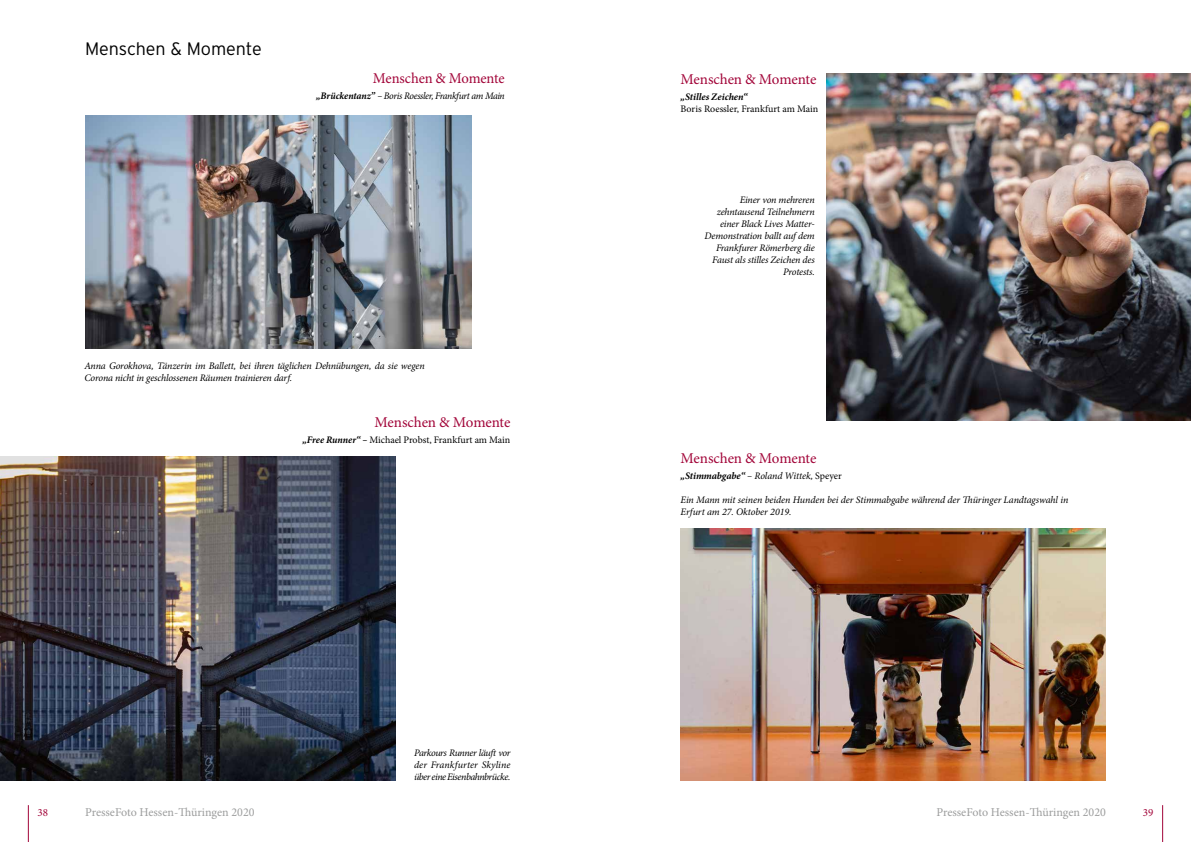
<style>
.page{position:relative;width:1191px;height:842px;background:#fff}
.page>*{position:absolute;margin:0;border:0;box-sizing:border-box;transform-origin:0 0}
.t1{font:300 18px "Interstate";letter-spacing:-.005em;color:#000}
.t2{font:15px "Minion Pro";letter-spacing:-.01em;color:#a20539}
.t3{font:12px "Minion Pro";color:#9c9d9d}
.t4{font:11px "Minion Pro";color:#a20539}
.t5{font:italic 10px/12px "Minion Pro";letter-spacing:-.015em;color:#000}
.t6{font:10px "Minion Pro";color:#000}
.t7{font:italic 10px "Minion Pro";letter-spacing:-.04em;color:#000}
.t8{font:italic 700 10px "Minion Pro";color:#000}
.s1{font-weight:700}
.s2{font-weight:700;font-style:italic}
.s3{font-style:normal}
</style>
<div class="page">
<hr style="left:28px;top:805px;width:1px;height:37px;background:#a20539">
<hr style="left:1162px;top:805px;width:1px;height:37px;background:#a20539">
<img style="left:85px;top:116px;width:386px;height:232px">
<img style="left:680px;top:528px;width:425px;height:252px">
<img style="left:0;top:456px;width:395px;height:324px">
<img style="left:826px;top:73px;width:365px;height:347px">
<h1 class="t1" style="left:85px;top:39px;width:178px">Menschen &amp; Momente</h1>
<h2 class="t2" style="left:373px;top:68px;width:133px">Menschen &amp; Momente</h2>
<p class="t7" style="left:316px;top:89px;width:190px"><span class="s1">„Brückentanz”</span> – Boris Roessler, Frankfurt am Main</p>
<p class="t5" style="left:84px;top:359px;width:342px">Anna Gorokhova, Tänzerin im Ballett, bei ihren täglichen Dehnübungen, da sie wegen<br>Corona nicht in geschlossenen Räumen trainieren darf.</p>
<h2 class="t2" style="left:374px;top:412px;width:137px">Menschen &amp; Momente</h2>
<p class="t6" style="left:302px;top:433px;width:209px"><span class="s2">„Free Runner“ –</span> Michael Probst, Frankfurt am Main</p>
<p class="t5" style="left:414px;top:747px;width:98px;text-align:justify">Parkours Runner läuft vor der Frankfurter Skyline über eine Eisenbahnbrücke.</p>
<h2 class="t2" style="left:680px;top:69px;width:137px">Menschen &amp; Momente</h2>
<p class="t8" style="left:680px;top:90px;width:68px">„Stilles Zeichen“</p>
<p class="t6" style="left:680px;top:102px;width:139px">Boris Roessler, Frankfurt am Main</p>
<p class="t5" style="left:704px;top:194px;width:112px;text-align:right">Einer von mehreren zehntausend Teilnehmern einer Black Lives Matter-<br>Demonstration ballt auf dem<br>Frankfurer Römerberg die<br>Faust als stilles Zeichen des<br>Protests.</p>
<h2 class="t2" style="left:680px;top:448px;width:137px">Menschen &amp; Momente</h2>
<p class="t5" style="left:680px;top:470px;width:163px"><span class="s1">„Stimmabgabe“</span> – Roland Wittek, <span class="s3">Speyer</span></p>
<p class="t5" style="left:680px;top:494px;width:389px">Ein Mann mit seinen beiden Hunden bei der Stimmabgabe während der Thüringer Landtagswahl in<br>Erfurt am 27. Oktober 2019.</p>
<p class="t4" style="left:38px;top:805px;width:12px">38</p>
<p class="t3" style="left:85px;top:804px;width:171px">PresseFoto Hessen-Thüringen 2020</p>
<p class="t3" style="left:936px;top:804px;width:171px">PresseFoto Hessen-Thüringen 2020</p>
<p class="t4" style="left:1142px;top:805px;width:12px">39</p>
</div>
